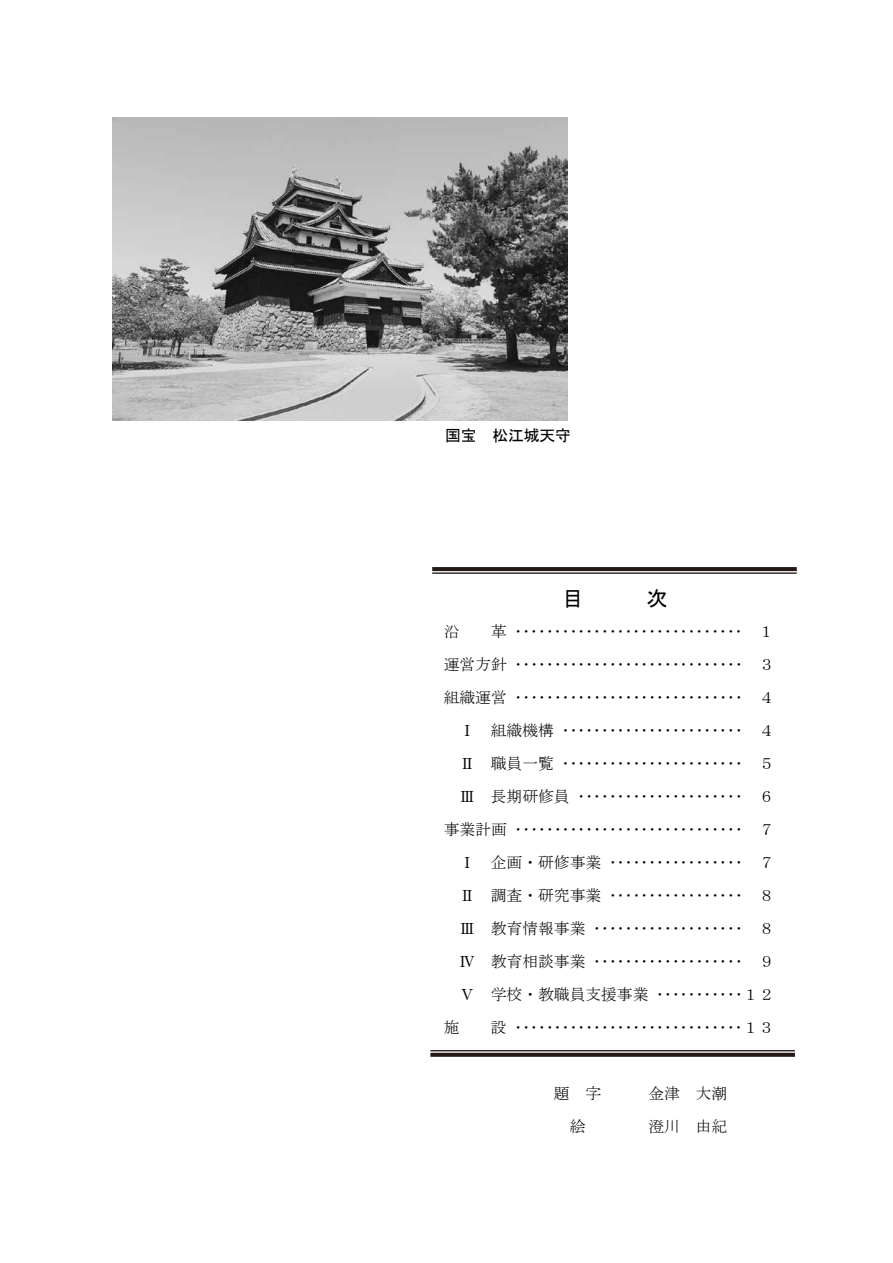
<style>
.page{position:relative;width:893px;height:1263px;background:#fff}
.page>*{position:absolute;margin:0;border:0;box-sizing:border-box;transform-origin:0 0}
.t1{font:21px "MS Gothic";color:#000}
.t2{font:15.75px "MS Mincho";color:#000}
.t3{font:15.75px "MS Gothic";color:#000}
</style>
<div class="page">
<svg style="left:432px;top:567px;width:365px;height:4px"></svg>
<hr style="left:432px;top:572px;width:365px;height:2px;background:#231916">
<hr style="left:430px;top:1050px;width:365px;height:1px;background:#231916">
<svg style="left:430px;top:1053px;width:365px;height:4px"></svg>
<img style="left:112px;top:117px;width:455px;height:304px">
<p class="t3" style="left:445px;top:427px;width:127px">国宝 松江城天守</p>
<h1 class="t1" style="left:563px;top:587px;width:22px">目</h1>
<h1 class="t1" style="left:647px;top:587px;width:22px">次</h1>
<p class="t2" style="left:444px;top:624px;width:17px">沿</p>
<p class="t2" style="left:491px;top:624px;width:285px">革 ･････････････････････････････ １</p>
<p class="t2" style="left:444px;top:657px;width:332px">運営方針 ･････････････････････････････ ３</p>
<p class="t2" style="left:444px;top:690px;width:332px">組織運営 ･････････････････････････････ ４</p>
<p class="t2" style="left:459px;top:723px;width:316px">Ⅰ 組織機構 ･･･････････････････････ ４</p>
<p class="t2" style="left:459px;top:756px;width:316px">Ⅱ 職員一覧 ･･･････････････････････ ５</p>
<p class="t2" style="left:459px;top:789px;width:316px">Ⅲ 長期研修員 ･････････････････････ ６</p>
<p class="t2" style="left:444px;top:822px;width:332px">事業計画 ･････････････････････････････ ７</p>
<p class="t2" style="left:459px;top:855px;width:316px">Ⅰ 企画・研修事業 ･････････････････ ７</p>
<p class="t2" style="left:459px;top:888px;width:316px">Ⅱ 調査・研究事業 ･････････････････ ８</p>
<p class="t2" style="left:459px;top:921px;width:316px">Ⅲ 教育情報事業 ･･･････････････････ ８</p>
<p class="t2" style="left:459px;top:954px;width:316px">Ⅳ 教育相談事業 ･･･････････････････ ９</p>
<p class="t2" style="left:459px;top:987px;width:316px">Ⅴ 学校・教職員支援事業 ･･･････････１２</p>
<p class="t2" style="left:444px;top:1020px;width:17px">施</p>
<p class="t2" style="left:491px;top:1020px;width:285px">設 ･････････････････････････････１３</p>
<p class="t2" style="left:554px;top:1086px;width:49px">題 字</p>
<p class="t2" style="left:648px;top:1086px;width:80px">金津 大潮</p>
<p class="t2" style="left:570px;top:1119px;width:17px">絵</p>
<p class="t2" style="left:648px;top:1119px;width:80px">澄川 由紀</p>
</div>
